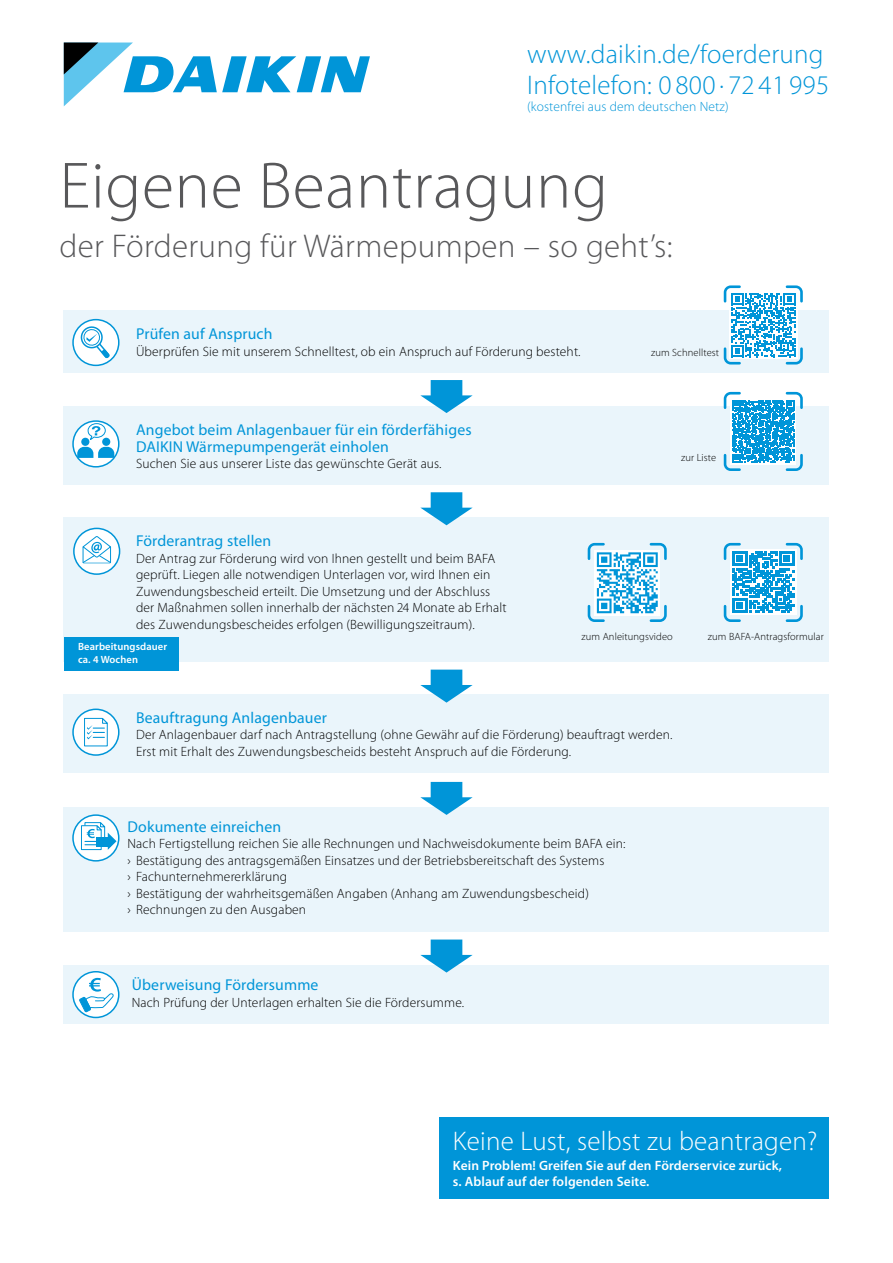
<style>
.page{position:relative;width:893px;height:1263px;background:#fff}
.page>*{position:absolute;margin:0;border:0;box-sizing:border-box;transform-origin:0 0}
.t1{font:300 66px "Myriad Pro";letter-spacing:.01em;color:#58585a}
.t2{font:300 33px "Myriad Pro";letter-spacing:.01em;color:#58585a}
.t3{font:300 27px/31.5px "Myriad Pro";letter-spacing:.01em;color:#0095d8}
.t4{font:300 27px "Myriad Pro";letter-spacing:.01em;color:#fff}
.t5{font:15.75px/16.5px "Myriad Pro";letter-spacing:.01em;color:#0095d8}
.t6{font:300 13.5px/16.5px "Myriad Pro";letter-spacing:.01em;color:#000}
.t7{font:600 13.5px/16.5px "Myriad Pro";letter-spacing:.01em;color:#fff}
.t8{font:300 13.5px "Myriad Pro";letter-spacing:.01em;color:#0095d8}
.t9{font:300 10.5px "Myriad Pro";letter-spacing:.01em;color:#000}
.t10{font:600 10.5px/13.5px "Myriad Pro";letter-spacing:.01em;color:#fff}
</style>
<div class="page">
<svg style="left:64px;top:43px;width:306px;height:63px"></svg>
<div style="left:64px;top:311px;width:765px;height:62px;background:#eaf5fb"></div>
<div style="left:64px;top:407px;width:765px;height:78px;background:#eaf5fb"></div>
<div style="left:64px;top:517px;width:765px;height:145px;background:#eaf5fb"></div>
<div style="left:64px;top:694px;width:765px;height:78px;background:#eaf5fb"></div>
<div style="left:73px;top:709px;width:46px;height:46px;background:#fff;border-radius:50%"></div>
<div style="left:72px;top:708px;width:48px;height:48px;border:2px solid #0095d8;border-radius:50%"></div>
<svg style="left:84px;top:718px;width:24px;height:29px"></svg>
<svg style="left:74px;top:528px;width:46px;height:46px"></svg>
<div style="left:73px;top:528px;width:47px;height:47px;border:2px solid #0095d8;border-radius:50%"></div>
<svg style="left:82px;top:535px;width:30px;height:28px"></svg>
<svg style="left:73px;top:421px;width:46px;height:46px"></svg>
<div style="left:72px;top:420px;width:48px;height:48px;border:2px solid #0095d8;border-radius:50%"></div>
<svg style="left:77px;top:423px;width:37px;height:35px"></svg>
<svg style="left:420px;top:492px;width:53px;height:33px"></svg>
<svg style="left:420px;top:670px;width:53px;height:33px"></svg>
<svg style="left:420px;top:380px;width:53px;height:33px"></svg>
<svg style="left:73px;top:320px;width:46px;height:45px"></svg>
<div style="left:72px;top:319px;width:48px;height:47px;border:2px solid #0095d8;border-radius:50%"></div>
<svg style="left:78px;top:324px;width:33px;height:36px"></svg>
<div style="left:64px;top:637px;width:115px;height:34px;background:#0095d8"></div>
<div style="left:64px;top:807px;width:765px;height:124px;background:#eaf5fb"></div>
<div style="left:64px;top:965px;width:765px;height:59px;background:#eaf5fb"></div>
<svg style="left:420px;top:782px;width:53px;height:33px"></svg>
<svg style="left:420px;top:939px;width:53px;height:33px"></svg>
<svg style="left:73px;top:815px;width:46px;height:46px"></svg>
<div style="left:72px;top:814px;width:47px;height:47px;border:2px solid #0095d8;border-radius:50%"></div>
<svg style="left:81px;top:822px;width:36px;height:28px"></svg>
<svg style="left:73px;top:972px;width:46px;height:45px"></svg>
<div style="left:72px;top:971px;width:47px;height:47px;border:2px solid #0095d8;border-radius:50%"></div>
<svg style="left:78px;top:978px;width:37px;height:35px"></svg>
<svg style="left:587px;top:542px;width:80px;height:80px"></svg>
<div style="left:440px;top:1117px;width:389px;height:81px;background:#0095d8"></div>
<svg style="left:722px;top:285px;width:82px;height:80px"></svg>
<svg style="left:722px;top:391px;width:82px;height:80px"></svg>
<svg style="left:723px;top:542px;width:80px;height:80px"></svg>
<h3 class="t3" style="left:527px;top:38px;width:304px">www.daikin.de/foerderung<br>Infotelefon: 0 800 · 72 41 995</h3>
<p class="t8" style="left:527px;top:98px;width:203px">(kostenfrei aus dem deutschen Netz)</p>
<h1 class="t1" style="left:60px;top:146px;width:550px">Eigene Beantragung</h1>
<h2 class="t2" style="left:60px;top:226px;width:614px">der Förderung für Wärmepumpen – so geht’s:</h2>
<p class="t5" style="left:136px;top:326px;width:138px">Prüfen auf Anspruch</p>
<p class="t6" style="left:136px;top:343px;width:446px">Überprüfen Sie mit unserem Schnelltest, ob ein Anspruch auf Förderung besteht.</p>
<p class="t5" style="left:136px;top:422px;width:337px">Angebot beim Anlagenbauer für ein förderfähiges<br>DAIKIN Wärmepumpengerät einholen</p>
<p class="t6" style="left:136px;top:455px;width:307px">Suchen Sie aus unserer Liste das gewünschte Gerät aus.</p>
<p class="t9" style="left:651px;top:346px;width:70px">zum Schnelltest</p>
<p class="t9" style="left:681px;top:451px;width:37px">zur Liste</p>
<p class="t5" style="left:136px;top:532px;width:137px">Förderantrag stellen</p>
<p class="t6" style="left:136px;top:550px;width:372px">Der Antrag zur Förderung wird von Ihnen gestellt und beim BAFA geprüft. Liegen alle notwendigen Unterlagen vor, wird Ihnen ein Zuwendungsbescheid erteilt. Die Umsetzung und der Abschluss der Maßnahmen sollen innerhalb der nächsten 24 Monate ab Erhalt des Zuwendungsbescheides erfolgen (Bewilligungszeitraum).</p>
<p class="t10" style="left:78px;top:639px;width:91px">Bearbeitungsdauer ca. 4 Wochen</p>
<p class="t9" style="left:582px;top:630px;width:93px">zum Anleitungsvideo</p>
<p class="t5" style="left:136px;top:709px;width:192px">Beauftragung Anlagenbauer</p>
<p class="t6" style="left:136px;top:726px;width:538px">Der Anlagenbauer darf nach Antragstellung (ohne Gewähr auf die Förderung) beauftragt werden.<br>Erst mit Erhalt des Zuwendungsbescheids besteht Anspruch auf die Förderung.</p>
<p class="t5" style="left:128px;top:818px;width:155px">Dokumente einreichen</p>
<p class="t6" style="left:128px;top:835px;width:499px">Nach Fertigstellung reichen Sie alle Rechnungen und Nachweisdokumente beim BAFA ein: › Bestätigung des antragsgemäßen Einsatzes und der Betriebsbereitschaft des Systems<br>› Fachunternehmererklärung<br>› Bestätigung der wahrheitsgemäßen Angaben (Anhang am Zuwendungsbescheid)<br>› Rechnungen zu den Ausgaben</p>
<p class="t5" style="left:132px;top:976px;width:188px">Überweisung Fördersumme</p>
<p class="t6" style="left:132px;top:994px;width:334px">Nach Prüfung der Unterlagen erhalten Sie die Fördersumme.</p>
<p class="t9" style="left:708px;top:630px;width:117px">zum BAFA-Antragsformular</p>
<h3 class="t4" style="left:453px;top:1125px;width:366px">Keine Lust, selbst zu beantragen?</h3>
<p class="t7" style="left:453px;top:1157px;width:331px">Kein Problem! Greifen Sie auf den Förderservice zurück, s. Ablauf auf der folgenden Seite.</p>
</div>
